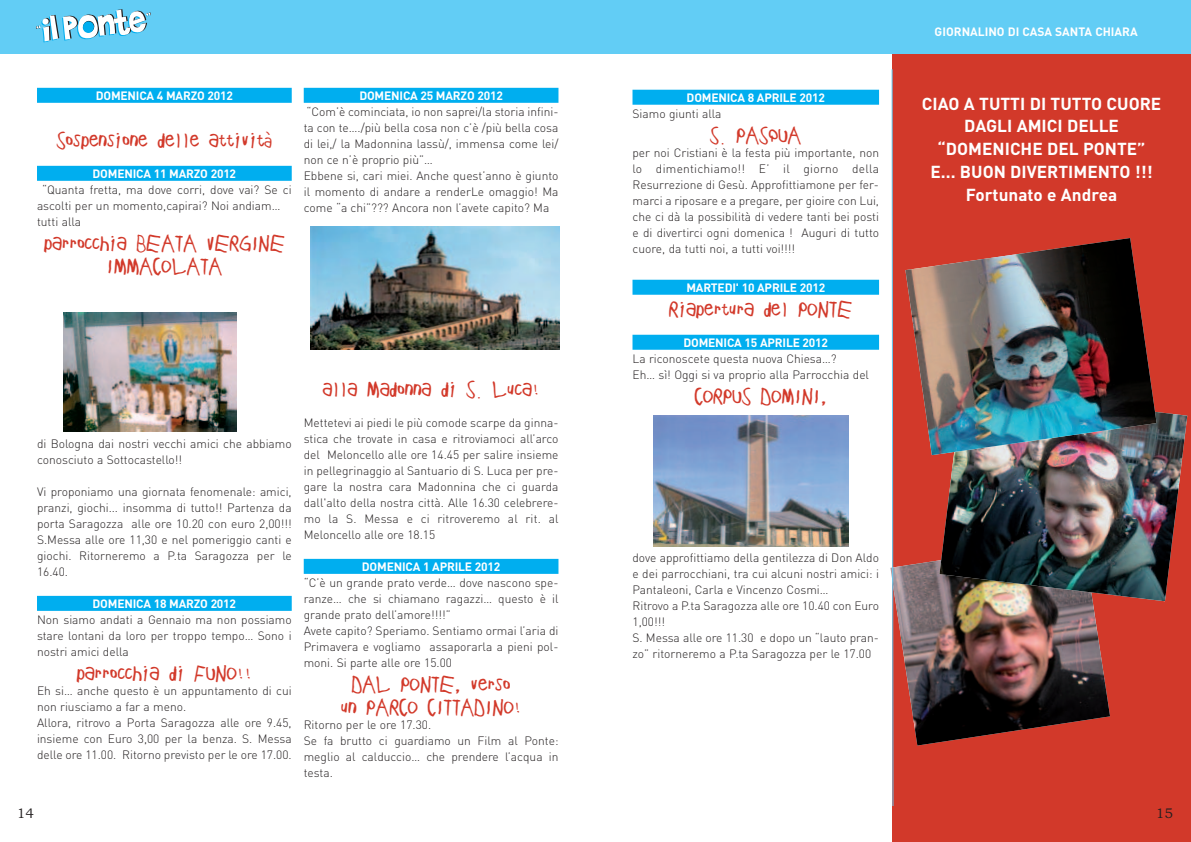
<style>
.page{position:relative;width:1191px;height:842px;background:#fff}
.page>*{position:absolute;margin:0;border:0;box-sizing:border-box;transform-origin:0 0}
.t1{font:18px/23px "Childs Play Age Seven";letter-spacing:-.015em;color:#d2392a;text-align:center}
.t2{font:700 17.2px/22.9px "DIN";color:#fff;text-align:center}
.t3{font:14px "Bookman Old Style";color:#231f20}
.t4{font:300 12px/16px "DIN";color:#231f20}
.t5{font:700 12px "DIN";letter-spacing:-.015em;color:#fff}
</style>
<div class="page">
<div style="left:892px;top:52px;width:299px;height:790px;background:#d2392a"></div>
<img style="left:890px;top:560px;width:220px;height:185px">
<svg style="left:891px;top:69px;width:3px;height:737px"></svg>
<div style="left:0;top:0;width:1191px;height:54px;background:#62cdf5"></div>
<svg style="left:36px;top:9px;width:115px;height:33px"></svg>
<div style="left:37px;top:88px;width:255px;height:15px;background:#00aeef"></div>
<div style="left:37px;top:166px;width:255px;height:15px;background:#00aeef"></div>
<div style="left:37px;top:596px;width:255px;height:15px;background:#00aeef"></div>
<div style="left:304px;top:88px;width:254px;height:15px;background:#00aeef"></div>
<div style="left:304px;top:559px;width:254px;height:15px;background:#00aeef"></div>
<div style="left:632px;top:90px;width:247px;height:15px;background:#00aeef"></div>
<div style="left:632px;top:280px;width:247px;height:15px;background:#00aeef"></div>
<div style="left:632px;top:335px;width:247px;height:15px;background:#00aeef"></div>
<img style="left:310px;top:227px;width:249px;height:122px">
<img style="left:654px;top:416px;width:195px;height:131px">
<img style="left:63px;top:312px;width:173px;height:119px">
<img style="left:939px;top:412px;width:248px;height:189px">
<img style="left:905px;top:238px;width:251px;height:217px">
<p class="t5" style="left:96px;top:89px;width:139px">DOMENICA 4 MARZO 2012</p>
<h1 class="t1" style="left:57px;top:128px;width:217px">Sospensione delle attività</h1>
<p class="t5" style="left:93px;top:167px;width:145px">DOMENICA 11 MARZO 2012</p>
<p class="t4" style="left:37px;top:182px;width:256px;text-indent:5px">“Quanta fretta, ma dove corri, dove vai? Se ci ascolti per un momento,capirai? Noi andiam… tutti alla</p>
<h1 class="t1" style="left:44px;top:231px;width:243px">parrocchia BEATA VERGINE<br>IMMACOLATA</h1>
<p class="t5" style="left:359px;top:89px;width:145px">DOMENICA 25 MARZO 2012</p>
<p class="t4" style="left:304px;top:104px;width:256px">“Com’è cominciata, io non saprei/la storia infini&shy;ta con te…./più bella cosa non c’è /più bella cosa di lei,/ la Madonnina lassù/, immensa come lei/ non ce n’è proprio più”…<br>Ebbene si, cari miei. Anche quest’anno è giunto il momento di andare a renderLe omaggio! Ma come “a chi”??? Ancora non l’avete capito? Ma</p>
<p class="t4" style="left:37px;top:436px;width:256px">di Bologna dai nostri vecchi amici che abbiamo conosciuto a Sottocastello!!</p>
<p class="t4" style="left:37px;top:484px;width:256px;text-align:justify">Vi proponiamo una giornata fenomenale: amici, pranzi, giochi... insomma di tutto!! Partenza da porta Saragozza alle ore 10.20 con euro 2,00!!!<br>S.Messa alle ore 11,30 e nel pomeriggio canti e giochi. Ritorneremo a P.ta Saragozza per le 16.40.</p>
<p class="t5" style="left:93px;top:597px;width:145px">DOMENICA 18 MARZO 2012</p>
<p class="t4" style="left:37px;top:612px;width:256px;text-align:justify">Non siamo andati a Gennaio ma non possiamo stare lontani da loro per troppo tempo… Sono i nostri amici della</p>
<h1 class="t1" style="left:76px;top:661px;width:177px">parrocchia di FUNO!!</h1>
<p class="t4" style="left:37px;top:683px;width:256px">Eh si… anche questo è un appuntamento di cui non riusciamo a far a meno.<br>Allora, ritrovo a Porta Saragozza alle ore 9.45, insieme con Euro 3,00 per la benza. S. Messa delle ore 11.00. Ritorno previsto per le ore 17.00.</p>
<h1 class="t1" style="left:322px;top:377px;width:219px">alla Madonna di S. Luca!</h1>
<p class="t4" style="left:304px;top:415px;width:256px;text-align:justify">Mettetevi ai piedi le più comode scarpe da ginna&shy;stica che trovate in casa e ritroviamoci all’arco del Meloncello alle ore 14.45 per salire insieme in pellegrinaggio al Santuario di S. Luca per pre&shy;gare la nostra cara Madonnina che ci guarda dall'alto della nostra città. Alle 16.30 celebrere&shy;mo la S. Messa e ci ritroveremo al rit. al Meloncello alle ore 18.15</p>
<p class="t5" style="left:362px;top:560px;width:140px">DOMENICA 1 APRILE 2012</p>
<p class="t4" style="left:304px;top:575px;width:256px">“C’è un grande prato verde… dove nascono spe&shy;ranze… che si chiamano ragazzi… questo è il grande prato dell’amore!!!!”<br>Avete capito? Speriamo. Sentiamo ormai l’aria di Primavera e vogliamo assaporarla a pieni pol&shy;moni. Si parte alle ore 15.00</p>
<h1 class="t1" style="left:340px;top:672px;width:183px">DAL PONTE, verso<br>un PARCO CITTADINO!</h1>
<p class="t4" style="left:304px;top:717px;width:256px">Ritorno per le ore 17.30.<br>Se fa brutto ci guardiamo un Film al Ponte: meglio al calduccio… che prendere l’acqua in testa.</p>
<p class="t5" style="left:686px;top:91px;width:140px">DOMENICA 8 APRILE 2012</p>
<p class="t4" style="left:632px;top:106px;width:90px">Siamo giunti alla</p>
<h1 class="t1" style="left:710px;top:123px;width:93px">S. PASQUA</h1>
<p class="t4" style="left:632px;top:145px;width:248px;text-align:justify">per noi Cristiani è la festa più importante, non lo dimentichiamo!! E’ il giorno della Resurrezione di Gesù. Approfittiamone per fer&shy;marci a riposare e a pregare, per gioire con Lui, che ci dà la possibilità di vedere tanti bei posti e di divertirci ogni domenica ! Auguri di tutto cuore, da tutti noi, a tutti voi!!!!</p>
<p class="t5" style="left:686px;top:281px;width:140px">MARTEDI' 10 APRILE 2012</p>
<h1 class="t1" style="left:669px;top:297px;width:185px">Riapertura del PONTE</h1>
<p class="t5" style="left:683px;top:336px;width:146px">DOMENICA 15 APRILE 2012</p>
<p class="t4" style="left:632px;top:351px;width:238px">La riconoscete questa nuova Chiesa…?<br>Eh… sì! Oggi si va proprio alla Parrocchia del</p>
<h1 class="t1" style="left:694px;top:384px;width:134px">CORPUS DOMINI,</h1>
<p class="t5" style="left:934px;top:25px;width:205px">GIORNALINO DI CASA SANTA CHIARA</p>
<h2 class="t2" style="left:922px;top:92px;width:241px">CIAO A TUTTI DI TUTTO CUORE<br>DAGLI AMICI DELLE “DOMENICHE DEL PONTE”<br>E... BUON DIVERTIMENTO !!!<br>Fortunato e Andrea</h2>
<p class="t4" style="left:632px;top:550px;width:248px">dove approfittiamo della gentilezza di Don Aldo e dei parrocchiani, tra cui alcuni nostri amici: i Pantaleoni, Carla e Vincenzo Cosmi…<br>Ritrovo a P.ta Saragozza alle ore 10.40 con Euro 1,00!!!<br>S. Messa alle ore 11.30 e dopo un “lauto pran&shy;zo” ritorneremo a P.ta Saragozza per le 17.00</p>
<p class="t3" style="left:17px;top:805px;width:19px">14</p>
<p class="t3" style="left:1155px;top:805px;width:19px">15</p>
</div>
